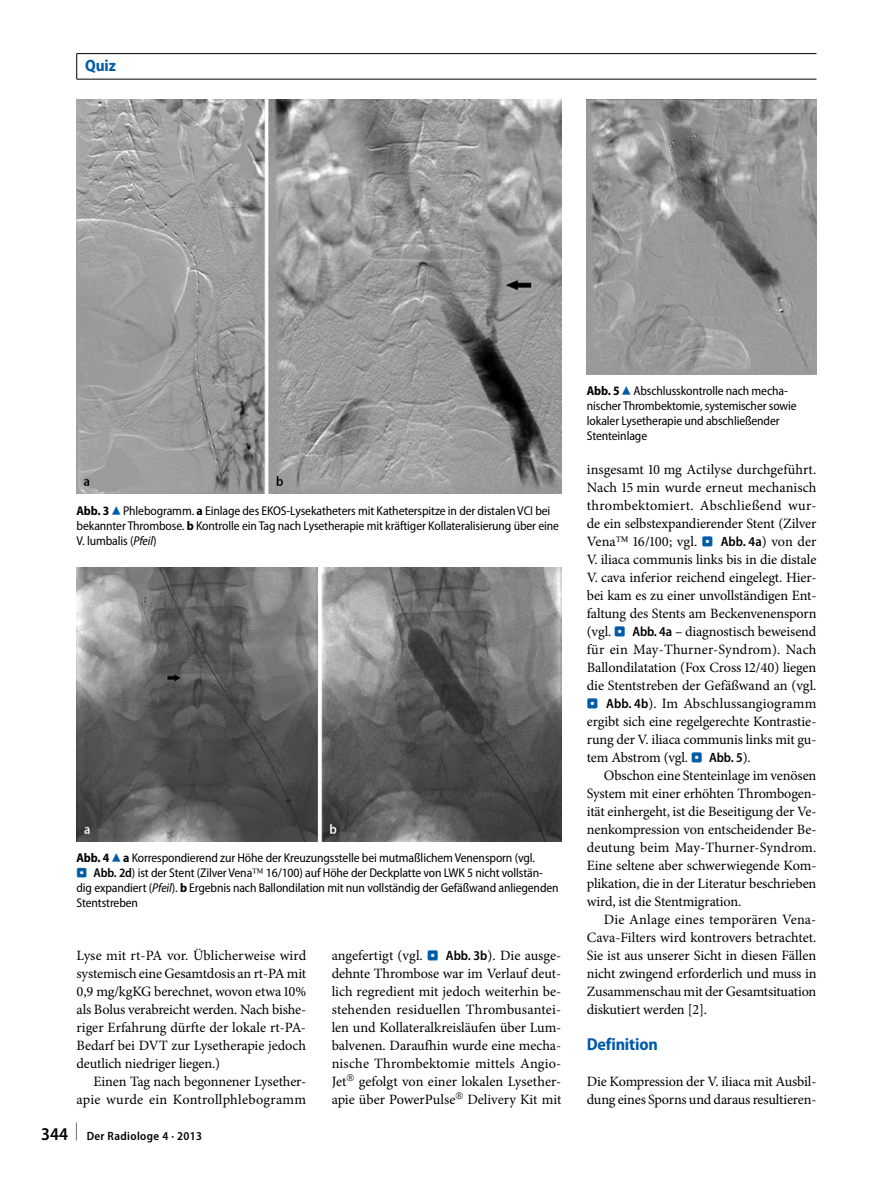
<style>
.page{position:relative;width:893px;height:1187px;background:#fff}
.page>*{position:absolute;margin:0;border:0;box-sizing:border-box;transform-origin:0 0}
._012_u1{font:700 semi-condensed 17.25px "Myriad Pro";letter-spacing:-.01em;color:#005ba9}
.t1{font:700 semi-condensed 16.5px "Myriad Pro";color:#005ba9}
._010_fliesstext_mit{font:14.25px/18px "Minion Pro";letter-spacing:-.01em;color:#000;text-align:justify}
._010_fliesstext_ohne{font:14.25px/18px "Minion Pro";letter-spacing:-.015em;color:#000}
._024_abb_legende{font:semi-condensed 12.75px/15px "Myriad Pro";letter-spacing:-.01em;color:#000}
.t2{font:600 semi-condensed 12px "Myriad Pro";letter-spacing:.03em;color:#000}
.s1{font-weight:700}
.s2{font-family:"S Buttons";font-stretch:normal;font-size:14.25px;color:#005ca7}
.s3{font-style:italic}
.s4{font-family:"S Buttons";font-stretch:normal;color:#005ca7}
.s5{font-weight:600}
.s6{font-size:18px}
.s7{font-family:"S Buttons";font-size:13.5px;color:#005ca7}
.s8{font-family:"Myriad Pro";font-weight:600;font-stretch:semi-condensed;font-size:13.5px}
</style>
<div class="page">
<img style="left:77px;top:100px;width:484px;height:393px">
<img style="left:77px;top:568px;width:484px;height:273px">
<img style="left:587px;top:100px;width:229px;height:274px">
<hr style="left:77px;top:53px;width:739px;height:1px;background:#000">
<svg style="left:76px;top:54px;width:1px;height:25px"></svg>
<hr style="left:77px;top:79px;width:739px;height:1px;background:#000">
<p class="t1" style="left:85px;top:57px;width:32px">Quiz</p>
<p class="_024_abb_legende" style="left:77px;top:503px;width:484px"><span class="s1">Abb. 3</span><span class="s2">8</span>Phlebogramm. <span class="s1">a</span> Einlage des EKOS-Lysekatheters mit Katheterspitze in der distalen VCI bei bekannter Thrombose. <span class="s1">b</span> Kontrolle ein Tag nach Lysetherapie mit kräftiger Kollateralisierung über eine<br>V. lumbalis (<span class="s3">Pfeil</span>)</p>
<p class="_024_abb_legende" style="left:77px;top:850px;width:484px"><span class="s1">Abb. 4</span><span class="s2">8</span><span class="s1">a</span> Korrespondierend zur Höhe der Kreuzungsstelle bei mutmaßlichemVenensporn (vgl.<br><span class="s4">.</span> <span class="s5">Abb. 2d</span>) ist der Stent (Zilver Vena 16/100) auf Höhe der Deckplatte von LWK 5 nicht vollstän&shy;dig expandiert (<span class="s3">Pfeil</span>). <span class="s1">b</span> Ergebnis nach Ballondilation mit nun vollständig der Gefäßwand anliegenden Stentstreben</p>
<p class="_010_fliesstext_mit" style="left:77px;top:946px;width:231px">Lyse mit rt-PA vor. Üblicherweise wird systemisch eine Gesamtdosis an rt-PA mit 0,9 mg/kgKG berechnet, wovon etwa 10% als Bolus verabreicht werden. Nach bishe&shy;riger Erfahrung dürfte der lokale rt-PA-Bedarf bei DVT zur Lysetherapie jedoch deutlich niedriger liegen.)</p>
<p class="_010_fliesstext_mit" style="left:77px;top:1072px;width:231px;text-align:right">Einen Tag nach begonnener Lysether&shy;apie wurde ein Kontrollphlebogramm</p>
<p class="t2" style="left:41px;top:1129px;width:162px"><span class="s6">344 </span><sup>|</sup> Der Radiologe 4 · 2013</p>
<p class="_010_fliesstext_mit" style="left:332px;top:946px;width:231px">angefertigt (vgl. <span class="s7">.</span> <span class="s8">Abb. 3b</span>). Die ausge&shy;dehnte Thrombose war im Verlauf deut&shy;lich regredient mit jedoch weiterhin be&shy;stehenden residuellen Thrombusantei&shy;len und Kollateralkreisläufen über Lum&shy;balvenen. Daraufhin wurde eine mecha&shy;nische Thrombektomie mittels Angio-Jet gefolgt von einer lokalen Lysether&shy;apie über PowerPulse Delivery Kit mit</p>
<p class="_024_abb_legende" style="left:587px;top:384px;width:211px"><span class="s1">Abb. 5</span><span class="s2">8</span>Abschlusskontrolle nach mecha&shy;nischer Thrombektomie, systemischer sowie lokaler Lysetherapie und abschließender Stenteinlage</p>
<p class="_010_fliesstext_mit" style="left:587px;top:460px;width:231px">insgesamt 10 mg Actilyse durchgeführt.<br>Nach 15 min wurde erneut mechanisch thrombektomiert. Abschließend wur&shy;de ein selbstexpandierender Stent (Zilver Vena 16/100; vgl. <span class="s7">.</span> <span class="s8">Abb. 4a</span>) von der V. iliaca communis links bis in die distale V. cava inferior reichend eingelegt. Hier&shy;bei kam es zu einer unvollständigen Ent&shy;faltung des Stents am Beckenvenensporn (vgl. <span class="s7">.</span> <span class="s8">Abb. 4a</span> – diagnostisch beweisend für ein May-Thurner-Syndrom). Nach Ballondilatation (Fox Cross 12/40) liegen die Stentstreben der Gefäßwand an (vgl. <span class="s7">.</span> <span class="s8">Abb. 4b</span>). Im Abschlussangiogramm ergibt sich eine regelgerechte Kontrastie&shy;rung der V. iliaca communis links mit gu&shy;tem Abstrom (vgl. <span class="s7">.</span> <span class="s8">Abb. 5</span>).</p>
<p class="_010_fliesstext_mit" style="left:587px;top:766px;width:231px;text-indent:17px">Obschon eine Stenteinlage im venösen System mit einer erhöhten Thrombogen&shy;ität einhergeht, ist die Beseitigung der Ve&shy;nenkompression von entscheidender Be&shy;deutung beim May-Thurner-Syndrom.<br>Eine seltene aber schwerwiegende Kom&shy;plikation, die in der Literatur beschrieben wird, ist die Stentmigration.</p>
<p class="_010_fliesstext_mit" style="left:587px;top:910px;width:231px;text-indent:17px">Die Anlage eines temporären Vena-Cava-Filters wird kontrovers betrachtet.<br>Sie ist aus unserer Sicht in diesen Fällen nicht zwingend erforderlich und muss in Zusammenschau mit der Gesamtsituation diskutiert werden [2].</p>
<p class="_012_u1" style="left:587px;top:1034px;width:73px">Definition</p>
<p class="_010_fliesstext_ohne" style="left:587px;top:1072px;width:231px">Die Kompression der V. iliaca mit Ausbil&shy;dung eines Sporns und daraus resultieren-</p>
</div>
